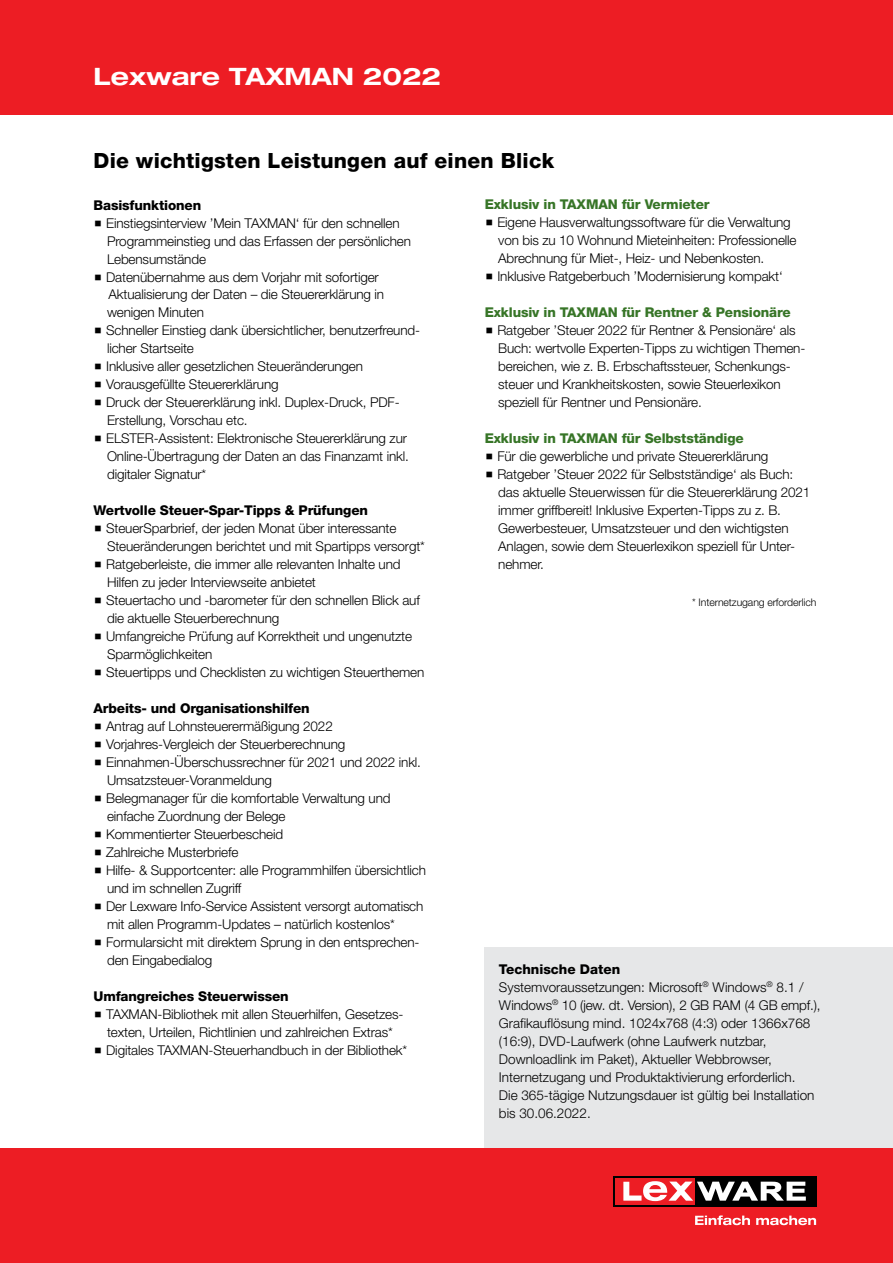
<style>
.page{position:relative;width:893px;height:1263px;background:#fff}
.page>*{position:absolute;margin:0;border:0;box-sizing:border-box;transform-origin:0 0}
.t1{font:700 expanded 24px "Helvetica Neue LT Std";color:#fff}
.t2{font:800 21px "Helvetica Neue LT Std";letter-spacing:.01em;color:#000}
.t3{font:300 13.5px/18px "Helvetica Neue LT Std";letter-spacing:-.01em;color:#000}
.t4{font:800 13.5px "Helvetica Neue LT Std";letter-spacing:-.01em;color:#000}
.t5{font:800 13.5px "Helvetica Neue LT Std";letter-spacing:-.01em;color:#377527}
.t6{font:300 10.5px "Helvetica Neue LT Std";letter-spacing:-.01em;color:#000}
.s1{font-weight:800}
</style>
<div class="page">
<div style="left:0;top:0;width:893px;height:115px;background:#ed1d24"></div>
<div style="left:485px;top:947px;width:408px;height:227px;background:#e6e7e8"></div>
<div style="left:0;top:1148px;width:893px;height:115px;background:#ed1d24"></div>
<div style="left:613px;top:1176px;width:203px;height:30px;background:#000"></div>
<div style="left:615px;top:1178px;width:80px;height:26px;background:#ed1d24"></div>
<svg style="left:623px;top:1181px;width:183px;height:20px"></svg>
<svg style="left:695px;top:1215px;width:55px;height:10px"></svg>
<svg style="left:756px;top:1215px;width:60px;height:10px"></svg>
<h1 class="t1" style="left:94px;top:62px;width:349px">Lexware TAXMAN 2022</h1>
<h2 class="t2" style="left:94px;top:148px;width:462px">Die wichtigsten Leistungen auf einen Blick</h2>
<p class="t4" style="left:94px;top:197px;width:109px">Basisfunktionen</p>
<p class="t3" style="left:106px;top:213px;width:315px">Einstiegsinterview ’Mein TAXMAN‘ für den schnellen Programmeinstieg und das Erfassen der persönlichen Lebensumstände<br>Datenübernahme aus dem Vorjahr mit sofortiger Aktualisierung der Daten – die Steuererklärung in wenigen Minuten<br>Schneller Einstieg dank übersichtlicher, benutzerfreund&shy;licher Startseite<br>Inklusive aller gesetzlichen Steueränderungen Vorausgefüllte Steuererklärung<br>Druck der Steuererklärung inkl. Duplex-Druck, PDF-Erstellung, Vorschau etc.<br>ELSTER-Assistent: Elektronische Steuererklärung zur Online-Übertragung der Daten an das Finanzamt inkl. digitaler Signatur*</p>
<p class="t4" style="left:94px;top:503px;width:276px">Wertvolle Steuer-Spar-Tipps &amp; Prüfungen</p>
<p class="t3" style="left:106px;top:519px;width:320px">SteuerSparbrief, der jeden Monat über interessante Steueränderungen berichtet und mit Spartipps versorgt* Ratgeberleiste, die immer alle relevanten Inhalte und Hilfen zu jeder Interviewseite anbietet<br>Steuertacho und -barometer für den schnellen Blick auf die aktuelle Steuerberechnung<br>Umfangreiche Prüfung auf Korrektheit und ungenutzte Sparmöglichkeiten<br>Steuertipps und Checklisten zu wichtigen Steuerthemen</p>
<p class="t4" style="left:94px;top:701px;width:218px">Arbeits- und Organisationshilfen</p>
<p class="t3" style="left:106px;top:717px;width:321px">Antrag auf Lohnsteuerermäßigung 2022<br>Vorjahres-Vergleich der Steuerberechnung Einnahmen-Überschussrechner für 2021 und 2022 inkl.<br>Umsatzsteuer-Voranmeldung<br>Belegmanager für die komfortable Verwaltung und einfache Zuordnung der Belege<br>Kommentierter Steuerbescheid<br>Zahlreiche Musterbriefe<br>Hilfe- &amp; Supportcenter: alle Programmhilfen übersichtlich und im schnellen Zugriff<br>Der Lexware Info-Service Assistent versorgt automatisch mit allen Programm-Updates – natürlich kostenlos* Formularsicht mit direktem Sprung in den entsprechen&shy;den Eingabedialog</p>
<p class="t4" style="left:94px;top:988px;width:197px">Umfangreiches Steuerwissen</p>
<p class="t3" style="left:106px;top:1005px;width:303px">TAXMAN-Bibliothek mit allen Steuerhilfen, Gesetzes&shy;texten, Urteilen, Richtlinien und zahlreichen Extras*<br>Digitales TAXMAN-Steuerhandbuch in der Bibliothek*</p>
<p class="t5" style="left:485px;top:196px;width:226px">Exklusiv in TAXMAN für Vermieter</p>
<p class="t3" style="left:497px;top:213px;width:301px">Eigene Hausverwaltungssoftware für die Verwaltung von bis zu 10 Wohnund Mieteinheiten: Professionelle Abrechnung für Miet-, Heiz- und Nebenkosten.<br>Inklusive Ratgeberbuch ’Modernisierung kompakt‘</p>
<p class="t5" style="left:485px;top:304px;width:307px">Exklusiv in TAXMAN für Rentner &amp; Pensionäre</p>
<p class="t3" style="left:497px;top:321px;width:309px">Ratgeber ’Steuer 2022 für Rentner &amp; Pensionäre‘ als Buch: wertvolle Experten-Tipps zu wichtigen Themen&shy;bereichen, wie z. B. Erbschaftssteuer, Schenkungs&shy;steuer und Krankheitskosten, sowie Steuerlexikon speziell für Rentner und Pensionäre.</p>
<p class="t5" style="left:485px;top:430px;width:260px">Exklusiv in TAXMAN für Selbstständige</p>
<p class="t3" style="left:497px;top:447px;width:315px">Für die gewerbliche und private Steuererklärung Ratgeber ’Steuer 2022 für Selbstständige‘ als Buch: das aktuelle Steuerwissen für die Steuererklärung 2021 immer griffbereit! Inklusive Experten-Tipps zu z. B.<br>Gewerbesteuer, Umsatzsteuer und den wichtigsten Anlagen, sowie dem Steuerlexikon speziell für Unter&shy;nehmer.</p>
<p class="t6" style="left:692px;top:595px;width:126px">* Internetzugang erforderlich</p>
<p class="t3" style="left:499px;top:960px;width:323px"><span class="s1">Technische Daten<br></span>Systemvoraussetzungen: Microsoft<sup>®</sup> Windows<sup>®</sup> 8.1 / Windows<sup>®</sup> 10 (jew. dt. Version), 2 GB RAM (4 GB empf.), Grafikauflösung mind. 1024x768 (4:3) oder 1366x768 (16:9), DVD-Laufwerk (ohne Laufwerk nutzbar, Downloadlink im Paket), Aktueller Webbrowser, Internetzugang und Produktaktivierung erforderlich.<br>Die 365-tägige Nutzungsdauer ist gültig bei Installation bis 30.06.2022.</p>
</div>
